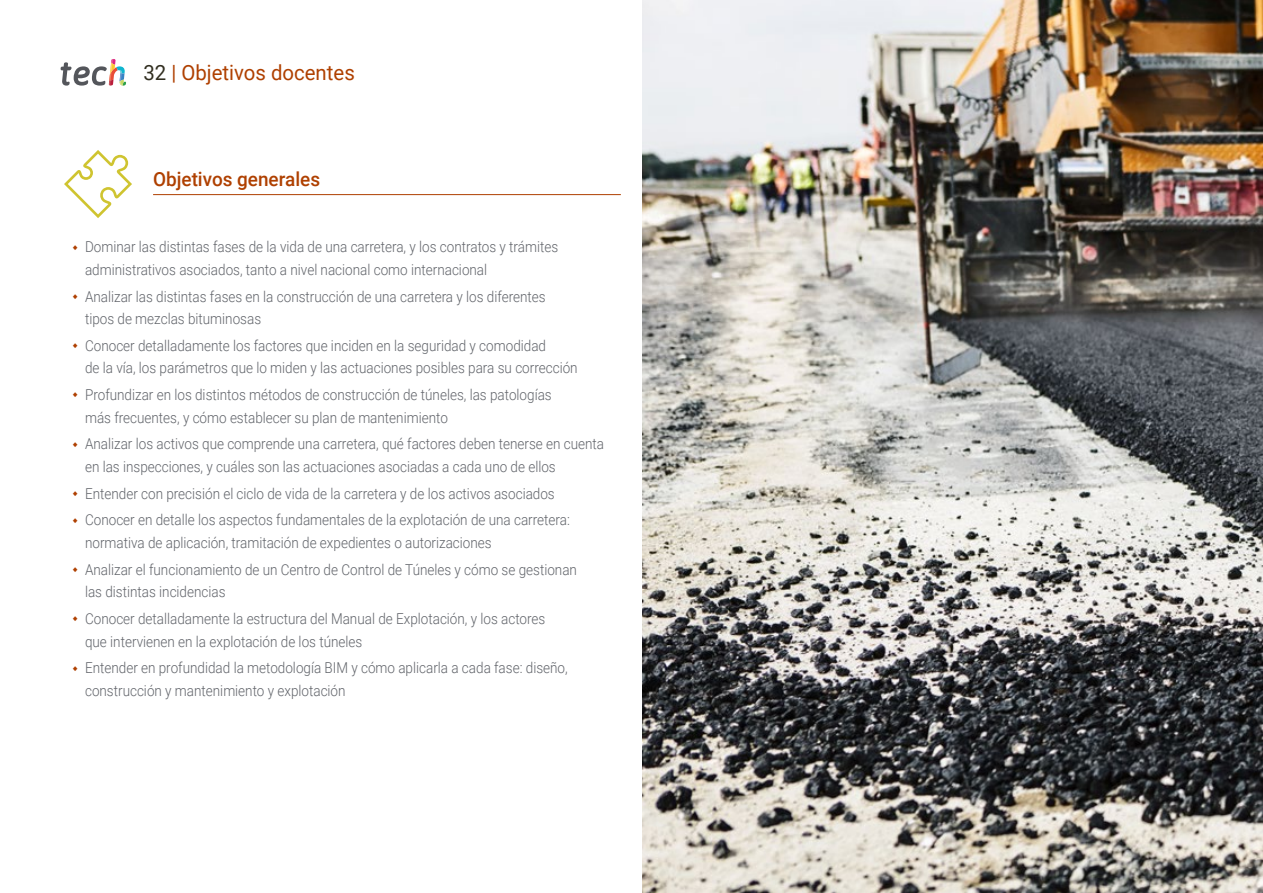
<style>
.page{position:relative;width:1263px;height:893px;background:#fff}
.page>*{position:absolute;margin:0;border:0;box-sizing:border-box;transform-origin:0 0}
.t1{font:21px "Roboto";color:#af4000}
.t2{font:500 19.5px "Roboto";color:#af4000}
.t3{font:300 15px/22.5px "Roboto";color:#61646a;scale:.9 1}
.s1{color:#312e20}
</style>
<div class="page">
<hr style="left:153px;top:194px;width:468px;height:1px;background:#af4000">
<svg style="left:64px;top:150px;width:68px;height:68px"></svg>
<svg style="left:61px;top:59px;width:65px;height:27px"></svg>
<img style="left:642px;top:0;width:621px;height:893px">
<h1 class="t1" style="left:144px;top:57px;width:213px"><span class="s1">32</span> | Objetivos docentes</h1>
<h2 class="t2" style="left:153px;top:166px;width:169px">Objetivos generales</h2>
<p class="t3" style="left:85px;top:235px;width:527px">Dominar las distintas fases de la vida de una carretera, y los contratos y trámites administrativos asociados, tanto a nivel nacional como internacional</p>
<p class="t3" style="left:85px;top:285px;width:513px">Analizar las distintas fases en la construcción de una carretera y los diferentes tipos de mezclas bituminosas</p>
<p class="t3" style="left:85px;top:334px;width:549px">Conocer detalladamente los factores que inciden en la seguridad y comodidad<br>de la vía, los parámetros que lo miden y las actuaciones posibles para su corrección</p>
<p class="t3" style="left:85px;top:383px;width:520px">Profundizar en los distintos métodos de construcción de túneles, las patologías más frecuentes, y cómo establecer su plan de mantenimiento</p>
<p class="t3" style="left:85px;top:432px;width:578px">Analizar los activos que comprende una carretera, qué factores deben tenerse en cuenta en las inspecciones, y cuáles son las actuaciones asociadas a cada uno de ellos</p>
<p class="t3" style="left:85px;top:479px;width:540px;line-height:26.7px">Entender con precisión el ciclo de vida de la carretera y de los activos asociados<br>Conocer en detalle los aspectos fundamentales de la explotación de una carretera:</p>
<p class="t3" style="left:85px;top:529px;width:548px;line-height:26.7px">normativa de aplicación, tramitación de expedientes o autorizaciones<br>Analizar el funcionamiento de un Centro de Control de Túneles y cómo se gestionan</p>
<p class="t3" style="left:85px;top:578px;width:513px;line-height:26.7px">las distintas incidencias<br>Conocer detalladamente la estructura del Manual de Explotación, y los actores</p>
<p class="t3" style="left:85px;top:627px;width:538px;line-height:26.7px">que intervienen en la explotación de los túneles<br>Entender en profundidad la metodología BIM y cómo aplicarla a cada fase: diseño,</p>
<p class="t3" style="left:85px;top:679px;width:291px">construcción y mantenimiento y explotación</p>
</div>
